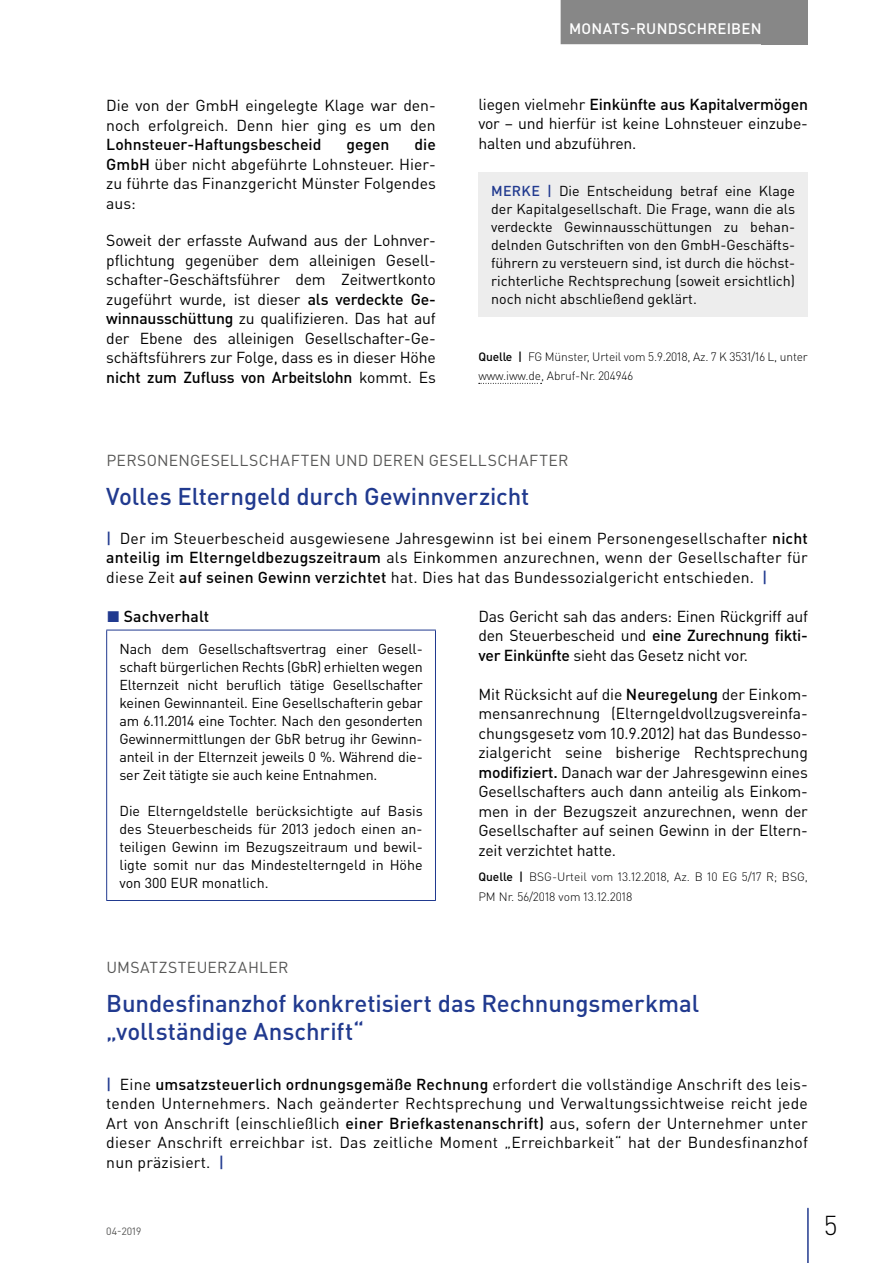
<style>
.page{position:relative;width:893px;height:1263px;background:#fff}
.page>*{position:absolute;margin:0;border:0;box-sizing:border-box;transform-origin:0 0}
.t1{font:300 27px "DIN Pro";color:#000}
.t2{font:500 24px/28.5px "DIN Pro";letter-spacing:-.005em;color:#213a8f}
.t3{font:15.75px/19.5px "DIN Pro";letter-spacing:-.01em;color:#000;text-align:justify}
.t4{font:15.75px "DIN Pro";letter-spacing:.02em;color:#575756}
.t5{font:500 15.75px "DIN Pro";color:#000}
.t6{font:500 15px "DIN Pro";letter-spacing:.015em;color:#fff}
.t7{font:14.25px/18px "DIN Pro";color:#000;text-align:justify}
.t8{font:300 12px/19.5px "DIN Pro";letter-spacing:-.01em;color:#000}
.t9{font:10.5px "DIN Pro";color:#575756}
.s1{font-weight:500}
.s2{font-weight:500;color:#213a8f}
.s3{color:#213a8f}
</style>
<div class="page">
<div style="left:762px;top:0;width:46px;height:44px;background:#878787"></div>
<hr style="left:807px;top:1208px;width:2px;height:55px;background:#213a8f">
<div style="left:561px;top:0;width:209px;height:44px;background:#878787"></div>
<svg style="left:479px;top:383px;width:63px;height:1px"></svg>
<div style="left:478px;top:172px;width:330px;height:144px;background:#ededed"></div>
<hr style="left:106px;top:630px;width:330px;height:1px;background:#213a8f">
<hr style="left:106px;top:630px;width:1px;height:270px;background:#213a8f">
<hr style="left:435px;top:630px;width:1px;height:270px;background:#213a8f">
<hr style="left:106px;top:900px;width:330px;height:1px;background:#213a8f">
<p class="t3" style="left:106px;top:95px;width:331px">Die von der GmbH eingelegte Klage war den&shy;noch erfolgreich. Denn hier ging es um den</p>
<p class="t5" style="left:106px;top:134px;width:217px">Lohnsteuer-Haftungsbescheid</p>
<p class="t5" style="left:346px;top:134px;width:45px">gegen</p>
<p class="t3" style="left:106px;top:134px;width:331px;text-indent:308px"><span class="s1">die GmbH</span> über nicht abgeführte Lohnsteuer. Hier&shy;zu führte das Finanzgericht Münster Folgendes aus:</p>
<p class="t3" style="left:106px;top:230px;width:331px">Soweit der erfasste Aufwand aus der Lohnver&shy;pflichtung gegenüber dem alleinigen Gesell&shy;schafter-Geschäftsführer dem Zeitwertkonto zugeführt wurde, ist dieser <span class="s1">als verdeckte Ge&shy;winnausschüttung</span> zu qualifizieren. Das hat auf der Ebene des alleinigen Gesellschafter-Ge&shy;schäftsführers zur Folge, dass es in dieser Höhe <span class="s1">nicht zum Zufluss von Arbeitslohn</span> kommt. Es</p>
<p class="t6" style="left:569px;top:18px;width:194px">MONATS-RUNDSCHREIBEN</p>
<p class="t3" style="left:478px;top:94px;width:331px">liegen vielmehr <span class="s1">Einkünfte aus Kapitalvermögen </span>vor – und hierfür ist keine Lohnsteuer einzube&shy;halten und abzuführen.</p>
<p class="t7" style="left:491px;top:181px;width:306px"><span class="s2">MERKE |</span> Die Entscheidung betraf eine Klage der Kapitalgesellschaft. Die Frage, wann die als verdeckte Gewinnausschüttungen zu behan&shy;delnden Gutschriften von den GmbH-Geschäfts&shy;führern zu versteuern sind, ist durch die höchst&shy;richterliche Rechtsprechung (soweit ersichtlich) noch nicht abschließend geklärt.</p>
<p class="t8" style="left:478px;top:346px;width:331px"><span class="s1">Quelle |</span> FG Münster, Urteil vom 5.9.2018, Az. 7 K 3531/16 L, unter www.iww.de, Abruf-Nr. 204946</p>
<p class="t4" style="left:106px;top:449px;width:463px">PERSONENGESELLSCHAFTEN UND DEREN GESELLSCHAFTER</p>
<h2 class="t2" style="left:106px;top:481px;width:425px">Volles Elterngeld durch Gewinnverzicht</h2>
<p class="t3" style="left:106px;top:528px;width:703px"><span class="s2">|</span> Der im Steuerbescheid ausgewiesene Jahresgewinn ist bei einem Personengesellschafter <span class="s1">nicht anteilig im Elterngeldbezugszeitraum</span> als Einkommen anzurechnen, wenn der Gesellschafter für diese Zeit <span class="s1">auf seinen Gewinn verzichtet</span> hat. Dies hat das Bundessozialgericht entschieden. <span class="s2">|</span></p>
<p class="t5" style="left:107px;top:605px;width:104px"><span class="s3">◼</span> Sachverhalt</p>
<p class="t7" style="left:119px;top:639px;width:305px">Nach dem Gesellschaftsvertrag einer Gesell&shy;schaft bürgerlichen Rechts (GbR) erhielten wegen Elternzeit nicht beruflich tätige Gesellschafter keinen Gewinnanteil. Eine Gesellschafterin gebar am 6.11.2014 eine Tochter. Nach den gesonderten Gewinnermittlungen der GbR betrug ihr Gewinn&shy;anteil in der Elternzeit jeweils 0 %. Während die&shy;ser Zeit tätigte sie auch keine Entnahmen.</p>
<p class="t7" style="left:119px;top:801px;width:305px">Die Elterngeldstelle berücksichtigte auf Basis des Steuerbescheids für 2013 jedoch einen an&shy;teiligen Gewinn im Bezugszeitraum und bewil&shy;ligte somit nur das Mindestelterngeld in Höhe von 300 EUR monatlich.</p>
<p class="t3" style="left:478px;top:606px;width:331px">Das Gericht sah das anders: Einen Rückgriff auf den Steuerbescheid und <span class="s1">eine Zurechnung fikti&shy;ver Einkünfte</span> sieht das Gesetz nicht vor.</p>
<p class="t3" style="left:478px;top:684px;width:331px">Mit Rücksicht auf die <span class="s1">Neuregelung</span> der Einkom&shy;mensanrechnung (Elterngeldvollzugsvereinfa&shy;chungsgesetz vom 10.9.2012) hat das Bundesso&shy;zialgericht seine bisherige Rechtsprechung <span class="s1">modifiziert.</span> Danach war der Jahresgewinn eines Gesellschafters auch dann anteilig als Einkom&shy;men in der Bezugszeit anzurechnen, wenn der Gesellschafter auf seinen Gewinn in der Eltern&shy;zeit verzichtet hatte.</p>
<p class="t8" style="left:478px;top:867px;width:331px"><span class="s1">Quelle |</span> BSG-Urteil vom 13.12.2018, Az. B 10 EG 5/17 R; BSG,<br>PM Nr. 56/2018 vom 13.12.2018</p>
<p class="t4" style="left:106px;top:956px;width:184px">UMSATZSTEUERZAHLER</p>
<h2 class="t2" style="left:106px;top:988px;width:594px">Bundesfinanzhof konkretisiert das Rechnungsmerkmal „vollständige Anschrift“</h2>
<p class="t3" style="left:106px;top:1074px;width:703px"><span class="s2">|</span> Eine <span class="s1">umsatzsteuerlich ordnungsgemäße Rechnung</span> erfordert die vollständige Anschrift des leis&shy;tenden Unternehmers. Nach geänderter Rechtsprechung und Verwaltungssichtweise reicht jede Art von Anschrift (einschließlich <span class="s1">einer Briefkastenanschrift)</span> aus, sofern der Unternehmer unter dieser Anschrift erreichbar ist. Das zeitliche Moment „Erreichbarkeit“ hat der Bundesfinanzhof nun präzisiert. <span class="s2">|</span></p>
<p class="t9" style="left:106px;top:1224px;width:37px">04-2019</p>
<h1 class="t1" style="left:824px;top:1207px;width:15px">5</h1>
</div>
